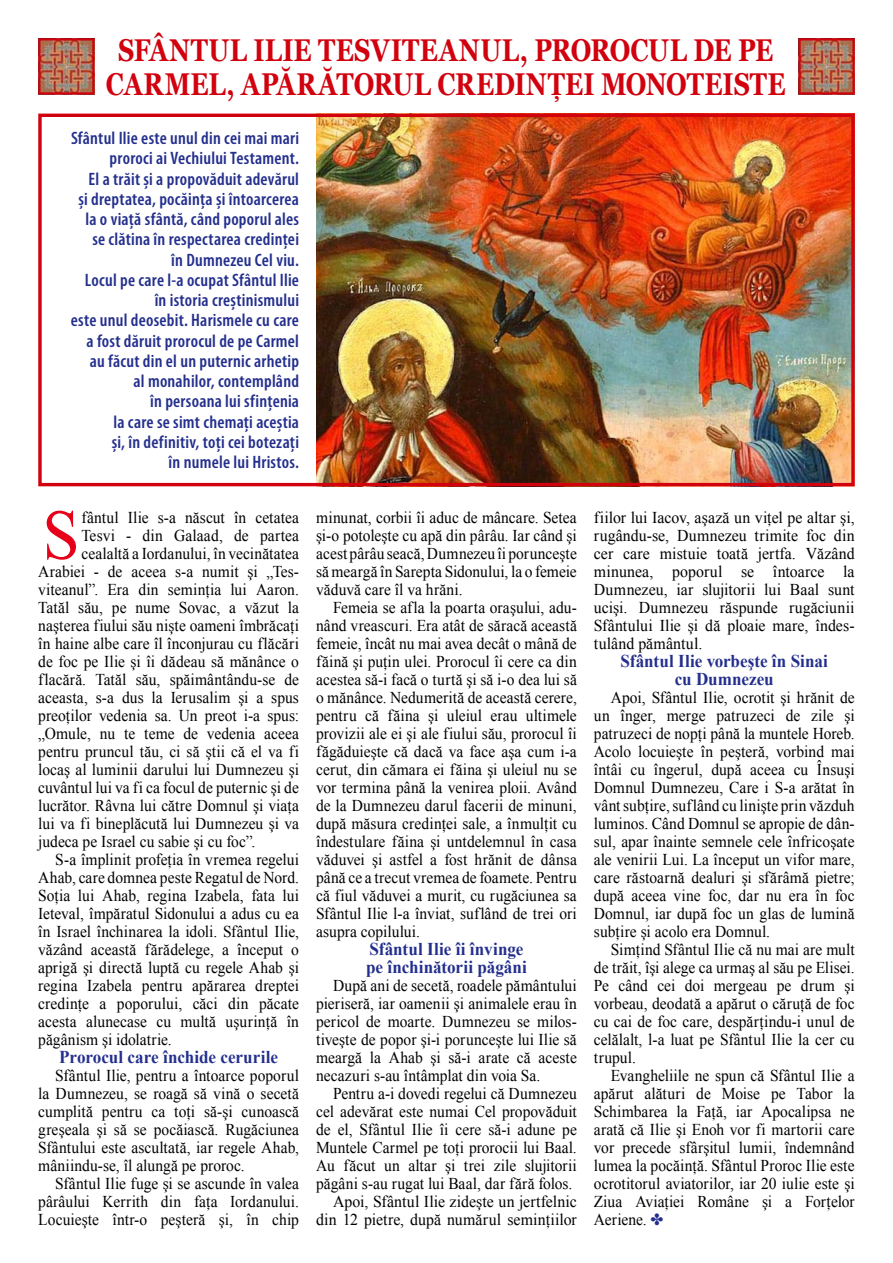
<style>
.page{position:relative;width:893px;height:1263px;background:#fff}
.page>*{position:absolute;margin:0;border:0;box-sizing:border-box;transform-origin:0 0}
.t1{font:70.8px "Times New Roman";color:#e60019;scale:.94 1}
.t2{font:700 31.5px "Georgia";letter-spacing:-.01em;color:#d1010e;scale:.8 1}
.t3{font:600 condensed 18px/20.2px "Myriad Pro";letter-spacing:.015em;color:#242f8d;text-align:right}
.t4{font:700 18px/18px "Times New Roman";color:#242f8d;scale:.95 1}
.t5{font:16.5px/18px "Times New Roman";letter-spacing:.005em;color:#000;text-align:justify;scale:.94 1}
.t6{font:16.5px/18px "Times New Roman";letter-spacing:.005em;color:#000;text-align:justify;scale:.96 1}
.s1{color:#242f8d}
</style>
<div class="page">
<img style="left:41px;top:41px;width:51px;height:51px">
<div style="left:38px;top:38px;width:57px;height:57px;border:2px solid #d1010e"></div>
<img style="left:801px;top:41px;width:51px;height:51px">
<div style="left:798px;top:38px;width:57px;height:57px;border:2px solid #d1010e"></div>
<img style="left:316px;top:118px;width:535px;height:364px">
<div style="left:38px;top:114px;width:817px;height:372px;border:3px solid #d1010e"></div>
<h2 class="t2" style="left:118px;top:32px;width:89px">SFÂNTUL</h2>
<h2 class="t2" style="left:254px;top:32px;width:127px">ILIE TESVITEANUL</h2>
<h2 class="t2" style="left:520px;top:32px;width:65px">, PROROCUL</h2>
<h2 class="t2" style="left:693px;top:32px;width:100px">DE PE</h2>
<h2 class="t2" style="left:106px;top:66px;width:50px">CARMEL</h2>
<h2 class="t2" style="left:226px;top:66px;width:88px">, APĂRĂTORUL</h2>
<h2 class="t2" style="left:437px;top:66px;width:24px">CREDIN</h2>
<h2 class="t2" style="left:548px;top:66px;width:91px">ŢEI MONOTEISTE</h2>
<p class="t3" style="left:71px;top:128px;width:230px">Sfântul Ilie este unul din cei mai mari proroci ai Vechiului Testament.<br>El a trăit și a propovăduit adevărul<br>și dreptatea, pocăința și întoarcerea la o viață sfântă, când poporul ales se clătina în respectarea credinței<br>în Dumnezeu Cel viu.<br>Locul pe care l-a ocupat Sfântul Ilie în istoria creștinismului<br>este unul deosebit. Harismele cu care a fost dăruit prorocul de pe Carmel au făcut din el un puternic arhetip<br>al monahilor, contemplând<br>în persoana lui sfințenia<br>la care se simt chemați aceștia<br>și, în definitiv, toți cei botezați<br>în numele lui Hristos.</p>
<h1 class="t1" style="left:43px;top:487px;width:41px">S</h1>
<p class="t5" style="left:82px;top:508px;width:233px">fântul Ilie s-a născut în cetatea</p>
<p class="t5" style="left:82px;top:526px;width:233px">Tesvi - din Galaad, de partea</p>
<p class="t5" style="left:82px;top:544px;width:233px">cealaltă a Iordanului, în vecinătatea</p>
<p class="t5" style="left:38px;top:562px;width:279px">Arabiei - de aceea s-a numit şi „Tes-</p>
<p class="t5" style="left:38px;top:580px;width:279px">viteanul”. Era din seminţia lui Aaron.</p>
<p class="t5" style="left:38px;top:598px;width:279px">Tatăl său, pe nume Sovac, a văzut la</p>
<p class="t5" style="left:38px;top:616px;width:279px">naşterea fiului său nişte oameni îmbrăcaţi</p>
<p class="t5" style="left:38px;top:634px;width:279px">în haine albe care îl înconjurau cu flăcări</p>
<p class="t5" style="left:38px;top:652px;width:279px">de foc pe Ilie şi îi dădeau să mănânce o</p>
<p class="t5" style="left:38px;top:670px;width:279px">flacără. Tatăl său, spăimântându-se de</p>
<p class="t5" style="left:38px;top:688px;width:279px">aceasta, s-a dus la Ierusalim şi a spus</p>
<p class="t5" style="left:38px;top:706px;width:279px">preoţilor vedenia sa. Un preot i-a spus:</p>
<p class="t5" style="left:38px;top:724px;width:279px">„Omule, nu te teme de vedenia aceea</p>
<p class="t5" style="left:38px;top:742px;width:279px">pentru pruncul tău, ci să ştii că el va fi</p>
<p class="t5" style="left:38px;top:760px;width:279px">locaş al luminii darului lui Dumnezeu şi</p>
<p class="t5" style="left:38px;top:778px;width:279px">cuvântul lui va fi ca focul de puternic şi de</p>
<p class="t5" style="left:38px;top:796px;width:279px">lucrător. Râvna lui către Domnul şi viaţa</p>
<p class="t5" style="left:38px;top:814px;width:279px">lui va fi bineplăcută lui Dumnezeu şi va</p>
<p class="t5" style="left:38px;top:832px;width:233px">judeca pe Israel cu sabie şi cu foc”.</p>
<p class="t5" style="left:55px;top:850px;width:261px">S-a împlinit profeţia în vremea regelui</p>
<p class="t5" style="left:38px;top:868px;width:279px">Ahab, care domnea peste Regatul de Nord.</p>
<p class="t5" style="left:38px;top:886px;width:279px">Soţia lui Ahab, regina Izabela, fata lui</p>
<p class="t5" style="left:38px;top:904px;width:279px">Ieteval, împăratul Sidonului a adus cu ea</p>
<p class="t5" style="left:38px;top:922px;width:279px">în Israel închinarea la idoli. Sfântul Ilie,</p>
<p class="t5" style="left:38px;top:940px;width:279px">văzând această fărădelege, a început o</p>
<p class="t5" style="left:38px;top:958px;width:279px">aprigă şi directă luptă cu regele Ahab şi</p>
<p class="t5" style="left:38px;top:976px;width:279px">regina Izabela pentru apărarea dreptei</p>
<p class="t5" style="left:38px;top:994px;width:279px">credinţe a poporului, căci din păcate</p>
<p class="t5" style="left:38px;top:1012px;width:279px">acesta alunecase cu multă uşurinţă în</p>
<p class="t5" style="left:38px;top:1030px;width:144px">păgânism şi idolatrie.</p>
<p class="t4" style="left:59px;top:1047px;width:232px">Prorocul care închide cerurile</p>
<p class="t5" style="left:38px;top:1066px;width:279px;text-indent:17px">Sfântul Ilie, pentru a întoarce poporul la Dumnezeu, se roagă să vină o secetă cumplită pentru ca toţi să-şi cunoască greşeala şi să se pocăiască. Rugăciunea Sfântului este ascultată, iar regele Ahab, mâniindu-se, îl alungă pe proroc.</p>
<p class="t5" style="left:38px;top:1174px;width:279px;text-indent:17px">Sfântul Ilie fuge şi se ascunde în valea pârâului Kerrith din faţa Iordanului.<br>Locuieşte într-o peşteră şi, în chip</p>
<p class="t5" style="left:316px;top:508px;width:279px">minunat, corbii îi aduc de mâncare. Setea şi-o potoleşte cu apă din pârâu. Iar când şi acest pârâu seacă, Dumnezeu îi porunceşte să meargă în Sarepta Sidonului, la o femeie văduvă care îl va hrăni.</p>
<p class="t5" style="left:316px;top:598px;width:279px;text-indent:17px">Femeia se afla la poarta oraşului, adu&shy;nând vreascuri. Era atât de săracă această femeie, încât nu mai avea decât o mână de făină şi puţin ulei. Prorocul îi cere ca din acestea să-i facă o turtă şi să i-o dea lui să o mănânce. Nedumerită de această cerere, pentru că făina şi uleiul erau ultimele provizii ale ei şi ale fiului său, prorocul îi făgăduieşte că dacă va face aşa cum i-a cerut, din cămara ei făina şi uleiul nu se vor termina până la venirea ploii. Având de la Dumnezeu darul facerii de minuni, după măsura credinţei sale, a înmulţit cu îndestulare făina şi untdelemnul în casa văduvei şi astfel a fost hrănit de dânsa până ce a trecut vremea de foamete. Pentru că fiul văduvei a murit, cu rugăciunea sa Sfântul Ilie l-a înviat, suflând de trei ori asupra copilului.</p>
<p class="t4" style="left:366px;top:939px;width:171px">Sfântul Ilie îi învinge pe închinătorii păgâni</p>
<p class="t5" style="left:316px;top:976px;width:279px;text-indent:17px">După ani de secetă, roadele pământului pieriseră, iar oamenii şi animalele erau în pericol de moarte. Dumnezeu se milos&shy;tiveşte de popor şi-i porunceşte lui Ilie să meargă la Ahab şi să-i arate că aceste necazuri s-au întâmplat din voia Sa.</p>
<p class="t5" style="left:316px;top:1084px;width:279px;text-align:right">Pentru a-i dovedi regelui că Dumnezeu cel adevărat este numai Cel propovăduit de el, Sfântul Ilie îi cere să-i adune pe Muntele Carmel pe toţi prorocii lui Baal.<br>Au făcut un altar şi trei zile slujitorii păgâni s-au rugat lui Baal, dar fără folos.<br>Apoi, Sfântul Ilie zideşte un jertfelnic din 12 pietre, după numărul seminţiilor</p>
<p class="t6" style="left:594px;top:508px;width:273px">fiilor lui Iacov, aşază un viţel pe altar şi, rugându-se, Dumnezeu trimite foc din cer care mistuie toată jertfa. Văzând minunea, poporul se întoarce la Dumnezeu, iar slujitorii lui Baal sunt ucişi. Dumnezeu răspunde rugăciunii Sfântului Ilie şi dă ploaie mare, îndes&shy;tulând pământul.</p>
<p class="t4" style="left:621px;top:651px;width:220px;text-align:center">Sfântul Ilie vorbeşte în Sinai cu Dumnezeu</p>
<p class="t5" style="left:594px;top:688px;width:279px;text-indent:17px">Apoi, Sfântul Ilie, ocrotit şi hrănit de un înger, merge patruzeci de zile şi patruzeci de nopţi până la muntele Horeb.<br>Acolo locuieşte în peşteră, vorbind mai întâi cu îngerul, după aceea cu Însuşi Domnul Dumnezeu, Care i S‑a arătat în vânt subţire, suflând cu linişte prin văzduh luminos. Când Domnul se apropie de dân&shy;sul, apar înainte semnele cele înfricoşate ale venirii Lui. La început un vifor mare, care răstoarnă dealuri şi sfărâmă pietre; după aceea vine foc, dar nu era în foc Domnul, iar după foc un glas de lumină subţire şi acolo era Domnul.</p>
<p class="t5" style="left:594px;top:940px;width:279px;text-indent:17px">Simţind Sfântul Ilie că nu mai are mult de trăit, îşi alege ca urmaş al său pe Elisei.<br>Pe când cei doi mergeau pe drum şi vorbeau, deodată a apărut o căruţă de foc cu cai de foc care, despărţindu-i unul de celălalt, l-a luat pe Sfântul Ilie la cer cu trupul.</p>
<p class="t5" style="left:594px;top:1066px;width:279px;text-indent:17px">Evangheliile ne spun că Sfântul Ilie a apărut alături de Moise pe Tabor la Schimbarea la Faţă, iar Apocalipsa ne arată că Ilie şi Enoh vor fi martorii care vor precede sfârşitul lumii, îndemnând lumea la pocăinţă. Sfântul Proroc Ilie este ocrotitorul aviatorilor, iar 20 iulie este şi Ziua Aviaţiei Române şi a Forţelor Aeriene. <span class="s1">✤</span></p>
</div>
